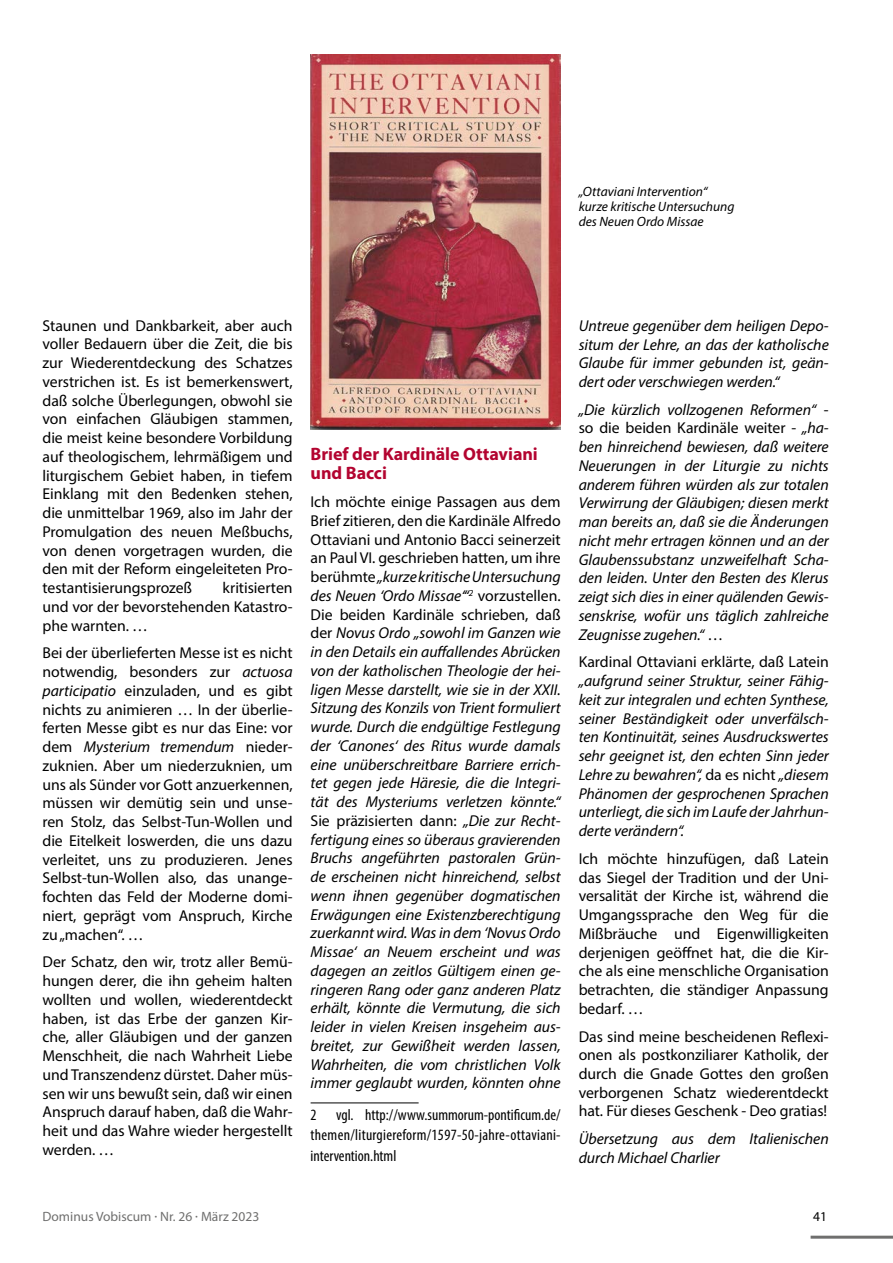
<style>
.page{position:relative;width:893px;height:1263px;background:#fff}
.page>*{position:absolute;margin:0;border:0;box-sizing:border-box;transform-origin:0 0}
.t1{font:700 18px/19.5px "Myriad Pro";letter-spacing:-.005em;color:#b30430}
.t2{font:italic 15.75px/18.8px "Myriad Pro";letter-spacing:-.005em;color:#000;text-align:justify}
.t3{font:15.75px/18.8px "Myriad Pro";letter-spacing:-.005em;color:#000;text-align:justify}
.t4{font:condensed 15.75px/20.2px "Myriad Pro";letter-spacing:.02em;color:#000;text-align:justify}
.t5{font:italic 13.5px/15px "Myriad Pro";color:#000}
.t6{font:13.5px "Myriad Pro";color:#6f6f6e}
.t7{font:13.5px "Myriad Pro";color:#000}
.s1{font-style:italic}
.s2{font-style:normal}
</style>
<div class="page">
<hr style="left:811px;top:1236px;width:82px;height:3px;background:#6f6f6e">
<hr style="left:311px;top:1102px;width:108px;height:1px;background:#000">
<img style="left:311px;top:54px;width:250px;height:375px">
<p class="t5" style="left:579px;top:184px;width:157px">„Ottaviani Intervention“ kurze kritische Untersuchung des Neuen Ordo Missae</p>
<p class="t3" style="left:43px;top:316px;width:252px">Staunen und Dankbarkeit, aber auch voller Bedauern über die Zeit, die bis zur Wiederentdeckung des Schatzes verstrichen ist. Es ist bemerkenswert, daß solche Überlegungen, obwohl sie von einfachen Gläubigen stammen, die meist keine besondere Vorbildung auf theologischem, lehrmäßigem und liturgischem Gebiet haben, in tiefem Einklang mit den Bedenken stehen, die unmittelbar 1969, also im Jahr der Promulgation des neuen Meßbuchs, von denen vorgetragen wurden, die den mit der Reform eingeleiteten Pro&shy;testantisierungsprozeß</p>
<p class="t3" style="left:43px;top:578px;width:252px;text-indent:180px">kritisierten und vor der bevorstehenden Katastro&shy;phe warnten. …</p>
<p class="t3" style="left:43px;top:643px;width:252px">Bei der überlieferten Messe ist es nicht notwendig, besonders zur <span class="s1">actuosa participatio</span> einzuladen, und es gibt nichts zu animieren … In der überlie&shy;ferten Messe gibt es nur das Eine: vor dem <span class="s1">Mysterium tremendum</span> nieder&shy;zuknien. Aber um niederzuknien, um uns als Sünder vor Gott anzuerkennen, müssen wir demütig sein und unse&shy;ren Stolz, das Selbst-Tun-Wollen und die Eitelkeit loswerden, die uns dazu verleitet, uns zu produzieren. Jenes Selbst-tun-Wollen also, das unange&shy;fochten das Feld der Moderne domi&shy;niert, geprägt vom Anspruch, Kirche zu „machen“. …</p>
<p class="t3" style="left:43px;top:952px;width:252px">Der Schatz, den wir, trotz aller Bemü&shy;hungen derer, die ihn geheim halten wollten und wollen, wiederentdeckt haben, ist das Erbe der ganzen Kir&shy;che, aller Gläubigen und der ganzen Menschheit, die nach Wahrheit Liebe und Transzendenz dürstet. Daher müs&shy;sen wir uns bewußt sein, daß wir einen Anspruch darauf haben, daß die Wahr&shy;heit und das Wahre wieder hergestellt werden. …</p>
<p class="t1" style="left:311px;top:443px;width:229px">Brief der Kardinäle Ottaviani und Bacci</p>
<p class="t2" style="left:311px;top:492px;width:252px"><span class="s2">Ich möchte einige Passagen aus dem Brief zitieren, den die Kardinäle Alfredo Ottaviani und Antonio Bacci seinerzeit an Paul VI. geschrieben hatten, um ihre berühmte</span> „kurze kritische Untersuchung des Neuen ‘Ordo Missae‘“<sup>2</sup> <span class="s2">vorzustellen.<br>Die beiden Kardinäle schrieben, daß der</span> Novus Ordo „sowohl im Ganzen wie in den Details ein auffallendes Abrücken von der katholischen Theologie der hei&shy;ligen Messe darstellt, wie sie in der XXII.<br>Sitzung des Konzils von Trient formuliert wurde. Durch die endgültige Festlegung der ‘Canones‘ des Ritus wurde damals eine unüberschreitbare Barriere errich&shy;tet gegen jede Häresie, die die Integri&shy;tät des Mysteriums verletzen könnte.“ <span class="s2">Sie präzisierten dann:</span> „Die zur Recht&shy;fertigung eines so überaus gravierenden Bruchs angeführten pastoralen Grün&shy;de erscheinen nicht hinreichend, selbst wenn ihnen gegenüber dogmatischen Erwägungen eine Existenzberechtigung zuerkannt wird. Was in dem ‘Novus Ordo Missae‘ an Neuem erscheint und was dagegen an zeitlos Gültigem einen ge&shy;ringeren Rang oder ganz anderen Platz erhält, könnte die Vermutung, die sich leider in vielen Kreisen insgeheim aus&shy;breitet, zur Gewißheit werden lassen, Wahrheiten, die vom christlichen Volk immer geglaubt wurden, könnten ohne</p>
<p class="t4" style="left:311px;top:1105px;width:252px">2 vgl. http://www.summorum-pontificum.de/ themen/liturgiereform/1597-50-jahre-ottaviani&shy;intervention.html</p>
<p class="t2" style="left:579px;top:316px;width:252px">Untreue gegenüber dem heiligen Depo&shy;situm der Lehre, an das der katholische Glaube für immer gebunden ist, geän&shy;dert oder verschwiegen werden.“</p>
<p class="t2" style="left:579px;top:400px;width:252px">„Die kürzlich vollzogenen Reformen“ <span class="s2">- so die beiden Kardinäle weiter -</span> „ha&shy;ben hinreichend bewiesen, daß weitere Neuerungen in der Liturgie zu nichts anderem führen würden als zur totalen Verwirrung der Gläubigen; diesen merkt man bereits an, daß sie die Änderungen nicht mehr ertragen können und an der Glaubenssubstanz unzweifelhaft Scha&shy;den leiden. Unter den Besten des Klerus zeigt sich dies in einer quälenden Gewis&shy;senskrise, wofür uns täglich zahlreiche Zeugnisse zugehen.“ <span class="s2">…</span></p>
<p class="t3" style="left:579px;top:652px;width:252px">Kardinal Ottaviani erklärte, daß Latein</p>
<p class="t2" style="left:579px;top:671px;width:252px">„aufgrund seiner Struktur, seiner Fähig&shy;keit zur integralen und echten Synthese, seiner Beständigkeit oder unverfälsch&shy;ten Kontinuität, seines Ausdruckswertes sehr geeignet ist, den echten Sinn jeder Lehre zu bewahren“, <span class="s2">da es nicht</span> „diesem Phänomen der gesprochenen Sprachen unterliegt, die sich im Laufe der Jahrhun&shy;derte verändern“.</p>
<p class="t3" style="left:579px;top:849px;width:252px">Ich möchte hinzufügen, daß Latein das Siegel der Tradition und der Uni&shy;versalität der Kirche ist, während die Umgangssprache den Weg für die Mißbräuche und Eigenwilligkeiten derjenigen geöffnet hat, die die Kir&shy;che als eine menschliche Organisation betrachten, die ständiger Anpassung bedarf. …</p>
<p class="t3" style="left:579px;top:1026px;width:252px">Das sind meine bescheidenen Reflexi&shy;onen als postkonziliarer Katholik, der durch die Gnade Gottes den großen verborgenen Schatz wiederentdeckt hat. Für dieses Geschenk - Deo gratias!</p>
<p class="t2" style="left:579px;top:1129px;width:252px">Übersetzung aus dem Italienischen durch Michael Charlier</p>
<p class="t6" style="left:43px;top:1208px;width:218px">Dominus Vobiscum · Nr. 26 · März 2023</p>
<p class="t7" style="left:813px;top:1208px;width:15px">41</p>
</div>
